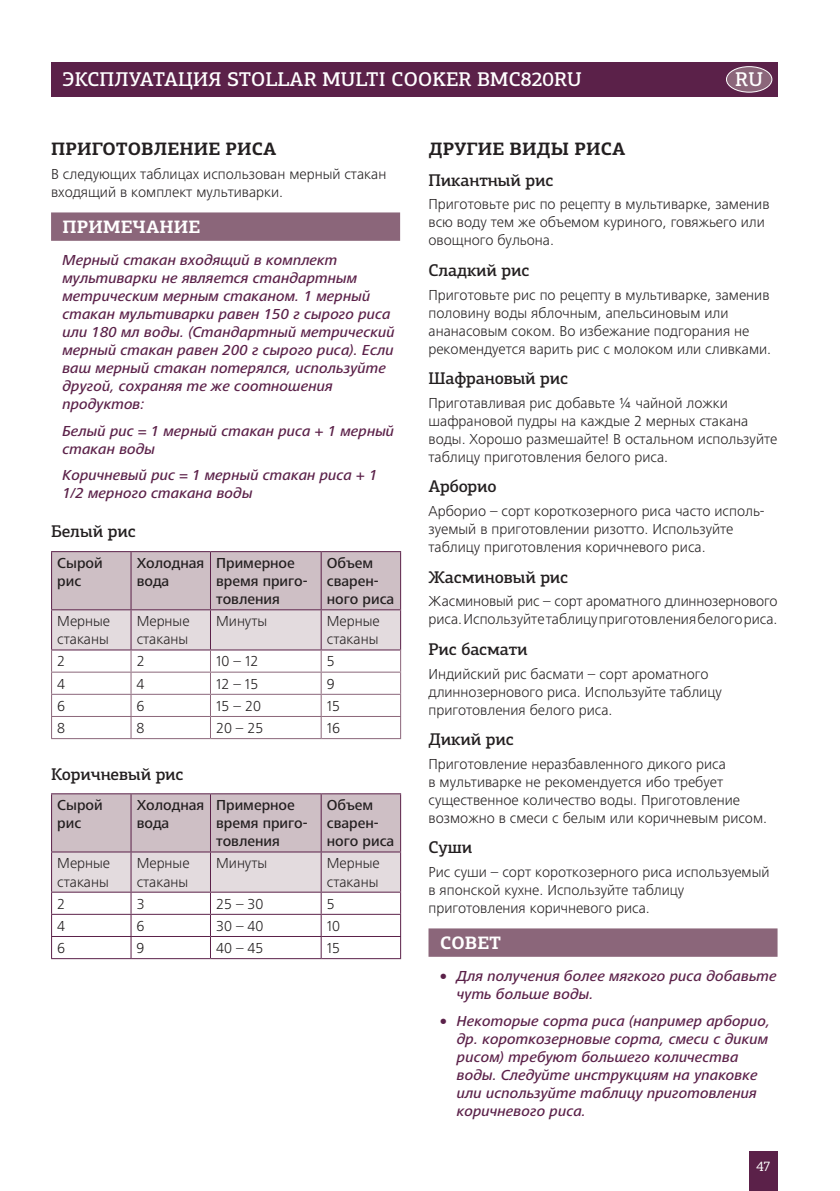
<style>
.page{position:relative;width:840px;height:1191px;background:#fff}
.page>*{position:absolute;margin:0;border:0;box-sizing:border-box;transform-origin:0 0}
.t1{font:500 20px "PF Centro Slab Pro";letter-spacing:.01em;color:#fff}
.t2{font:700 18px "PF Centro Slab Pro";letter-spacing:.01em;color:#231f20}
.t3{font:700 18px "PF Centro Slab Pro";letter-spacing:.01em;color:#fff}
.t4{font:500 17px "PF Centro Slab Pro";letter-spacing:-.01em;color:#231f20}
.t5{font:300 15px/18px "Frutiger Next LTW1 G";color:#231f20}
.t6{font:italic 500 15px/18px "Frutiger Next LTW1 G";color:#5b2149}
.t7{font:500 15px/18px "Frutiger Next LTW1 G";color:#231f20}
.t8{font:14px "PF Centro Slab Pro";color:#fff}
.s1{font-weight:900;font-style:normal}
</style>
<div class="page">
<div style="left:748px;top:1151px;width:29px;height:40px;background:#5b2149"></div>
<div style="left:51px;top:62px;width:726px;height:34px;background:#5b2149"></div>
<div style="left:726px;top:67px;width:45px;height:25px;background:#8b667a;border-radius:50%"></div>
<div style="left:725px;top:66px;width:47px;height:27px;border:1px solid #fff;border-radius:50%"></div>
<div style="left:51px;top:212px;width:349px;height:29px;background:#8b667a"></div>
<svg style="left:51px;top:551px;width:350px;height:187px"></svg>
<hr style="left:51px;top:738px;width:80px;height:1px;background:#8b667a">
<hr style="left:131px;top:738px;width:79px;height:1px;background:#8b667a">
<hr style="left:210px;top:738px;width:111px;height:1px;background:#8b667a">
<hr style="left:321px;top:738px;width:80px;height:1px;background:#8b667a">
<hr style="left:51px;top:793px;width:80px;height:1px;background:#5b2149">
<hr style="left:131px;top:793px;width:79px;height:1px;background:#5b2149">
<hr style="left:210px;top:793px;width:111px;height:1px;background:#5b2149">
<hr style="left:321px;top:793px;width:80px;height:1px;background:#5b2149">
<svg style="left:51px;top:794px;width:350px;height:164px"></svg>
<hr style="left:51px;top:958px;width:80px;height:1px;background:#5b2149">
<hr style="left:131px;top:958px;width:79px;height:1px;background:#5b2149">
<hr style="left:210px;top:958px;width:111px;height:1px;background:#5b2149">
<hr style="left:321px;top:958px;width:80px;height:1px;background:#5b2149">
<div style="left:428px;top:928px;width:349px;height:28px;background:#8b667a"></div>
<h1 class="t1" style="left:63px;top:67px;width:520px">ЭКСПЛУАТАЦИЯ STOLLAR MULTI COOKER BMC820RU</h1>
<h1 class="t1" style="left:734px;top:67px;width:29px">RU</h1>
<p class="t2" style="left:51px;top:138px;width:226px">ПРИГОТОВЛЕНИЕ РИСА</p>
<p class="t5" style="left:51px;top:165px;width:336px">В следующих таблицах использован мерный стакан входящий в комплект мультиварки.</p>
<p class="t3" style="left:63px;top:215px;width:139px">ПРИМЕЧАНИЕ</p>
<p class="t6" style="left:62px;top:252px;width:334px">Мерный стакан входящий в комплект мультиварки не является стандартным метрическим мерным стаканом. 1 мерный стакан мультиварки равен 150 г сырого риса или 180 мл воды. (Стандартный метрический мерный стакан равен 200 г сырого риса). Если ваш мерный стакан потерялся, используйте другой, сохраняя те же соотношения продуктов:</p>
<p class="t6" style="left:62px;top:422px;width:333px">Белый рис = 1 мерный стакан риса + 1 мерный стакан воды</p>
<p class="t6" style="left:62px;top:467px;width:316px">Коричневый рис = 1 мерный стакан риса + 1<br>1/2 мерного стакана воды</p>
<p class="t4" style="left:51px;top:521px;width:86px">Белый рис</p>
<p class="t7" style="left:57px;top:554px;width:47px">Сырой рис</p>
<p class="t7" style="left:137px;top:554px;width:69px">Холодная вода</p>
<p class="t7" style="left:216px;top:554px;width:93px">Примерное время приго&shy;товления</p>
<p class="t7" style="left:326px;top:554px;width:69px">Объем сварен&shy;ного риса</p>
<p class="t5" style="left:57px;top:612px;width:54px">Мерные стаканы</p>
<p class="t5" style="left:137px;top:612px;width:54px">Мерные стаканы</p>
<p class="t5" style="left:216px;top:612px;width:53px">Минуты</p>
<p class="t5" style="left:326px;top:612px;width:54px">Мерные стаканы</p>
<p class="t5" style="left:57px;top:652px;width:9px">2</p>
<p class="t5" style="left:137px;top:652px;width:9px">2</p>
<p class="t5" style="left:216px;top:652px;width:44px">10 – 12</p>
<p class="t5" style="left:326px;top:652px;width:9px">5</p>
<p class="t5" style="left:57px;top:674px;width:9px">4</p>
<p class="t5" style="left:137px;top:674px;width:9px">4</p>
<p class="t5" style="left:216px;top:674px;width:44px">12 – 15</p>
<p class="t5" style="left:326px;top:674px;width:9px">9</p>
<p class="t5" style="left:57px;top:697px;width:9px">6</p>
<p class="t5" style="left:136px;top:697px;width:9px">6</p>
<p class="t5" style="left:216px;top:697px;width:46px">15 – 20</p>
<p class="t5" style="left:326px;top:697px;width:15px">15</p>
<p class="t5" style="left:57px;top:719px;width:9px">8</p>
<p class="t5" style="left:136px;top:719px;width:9px">8</p>
<p class="t5" style="left:216px;top:719px;width:49px">20 – 25</p>
<p class="t5" style="left:326px;top:719px;width:15px">16</p>
<p class="t4" style="left:51px;top:763px;width:134px">Коричневый рис</p>
<p class="t7" style="left:57px;top:796px;width:47px">Сырой рис</p>
<p class="t7" style="left:137px;top:796px;width:69px">Холодная вода</p>
<p class="t7" style="left:216px;top:796px;width:93px">Примерное время приго&shy;товления</p>
<p class="t7" style="left:326px;top:796px;width:69px">Объем сварен&shy;ного риса</p>
<p class="t5" style="left:57px;top:854px;width:54px">Мерные стаканы</p>
<p class="t5" style="left:137px;top:854px;width:54px">Мерные стаканы</p>
<p class="t5" style="left:216px;top:854px;width:53px">Минуты</p>
<p class="t5" style="left:326px;top:854px;width:54px">Мерные стаканы</p>
<p class="t5" style="left:57px;top:894px;width:9px">2</p>
<p class="t5" style="left:137px;top:894px;width:9px">3</p>
<p class="t5" style="left:216px;top:894px;width:49px">25 – 30</p>
<p class="t5" style="left:326px;top:894px;width:9px">5</p>
<p class="t5" style="left:57px;top:916px;width:9px">4</p>
<p class="t5" style="left:137px;top:916px;width:9px">6</p>
<p class="t5" style="left:216px;top:916px;width:49px">30 – 40</p>
<p class="t5" style="left:326px;top:916px;width:15px">10</p>
<p class="t5" style="left:57px;top:939px;width:9px">6</p>
<p class="t5" style="left:136px;top:939px;width:9px">9</p>
<p class="t5" style="left:216px;top:939px;width:49px">40 – 45</p>
<p class="t5" style="left:326px;top:939px;width:15px">15</p>
<p class="t2" style="left:428px;top:138px;width:198px">ДРУГИЕ ВИДЫ РИСА</p>
<p class="t4" style="left:428px;top:169px;width:126px">Пикантный рис</p>
<p class="t5" style="left:428px;top:195px;width:342px">Приготовьте рис по рецепту в мультиварке, заменив всю воду тем же объемом куриного, говяжьего или овощного бульона.</p>
<p class="t4" style="left:428px;top:260px;width:102px">Сладкий рис</p>
<p class="t5" style="left:428px;top:286px;width:344px">Приготовьте рис по рецепту в мультиварке, заменив половину воды яблочным, апельсиновым или ананасовым соком. Во избежание подгорания не рекомендуется варить рис с молоком или сливками.</p>
<p class="t4" style="left:428px;top:368px;width:141px">Шафрановый рис</p>
<p class="t5" style="left:428px;top:394px;width:350px">Приготавливая рис добавьте ¼ чайной ложки шафрановой пудры на каждые 2 мерных стакана воды. Хорошо размешайте! В остальном используйте таблицу приготовления белого риса.</p>
<p class="t4" style="left:428px;top:476px;width:70px">Арборио</p>
<p class="t5" style="left:428px;top:502px;width:336px">Арборио – сорт короткозерного риса часто исполь&shy;зуемый в приготовлении ризотто. Используйте таблицу приготовления коричневого риса.</p>
<p class="t4" style="left:428px;top:566px;width:141px">Жасминовый рис</p>
<p class="t5" style="left:428px;top:592px;width:350px">Жасминовый рис – сорт ароматного длиннозернового риса. Используйте таблицу приготовления белого риса.</p>
<p class="t4" style="left:428px;top:638px;width:101px">Рис басмати</p>
<p class="t5" style="left:428px;top:664px;width:294px">Индийский рис басмати – сорт ароматного длиннозернового риса. Используйте таблицу приготовления белого риса.</p>
<p class="t4" style="left:428px;top:728px;width:87px">Дикий рис</p>
<p class="t5" style="left:428px;top:754px;width:340px">Приготовление неразбавленного дикого риса<br>в мультиварке не рекомендуется ибо требует существенное количество воды. Приготовление возможно в смеси с белым или коричневым рисом.</p>
<p class="t4" style="left:428px;top:837px;width:45px">Суши</p>
<p class="t5" style="left:428px;top:863px;width:342px">Рис суши – сорт короткозерного риса используемый в японской кухне. Используйте таблицу приготовления коричневого риса.</p>
<p class="t3" style="left:440px;top:931px;width:62px">СОВЕТ</p>
<p class="t6" style="left:456px;top:967px;width:321px;text-indent:-18px"><span class="s1">•</span> Для получения более мягкого риса добавьте чуть больше воды.</p>
<p class="t6" style="left:456px;top:1012px;width:315px;text-indent:-18px"><span class="s1">•</span> Некоторые сорта риса (например арборио, др. короткозерновые сорта, смеси с диким рисом) требуют большего количества воды. Следуйте инструкциям на упаковке или используйте таблицу приготовления коричневого риса.</p>
<p class="t8" style="left:755px;top:1157px;width:16px">47</p>
</div>
